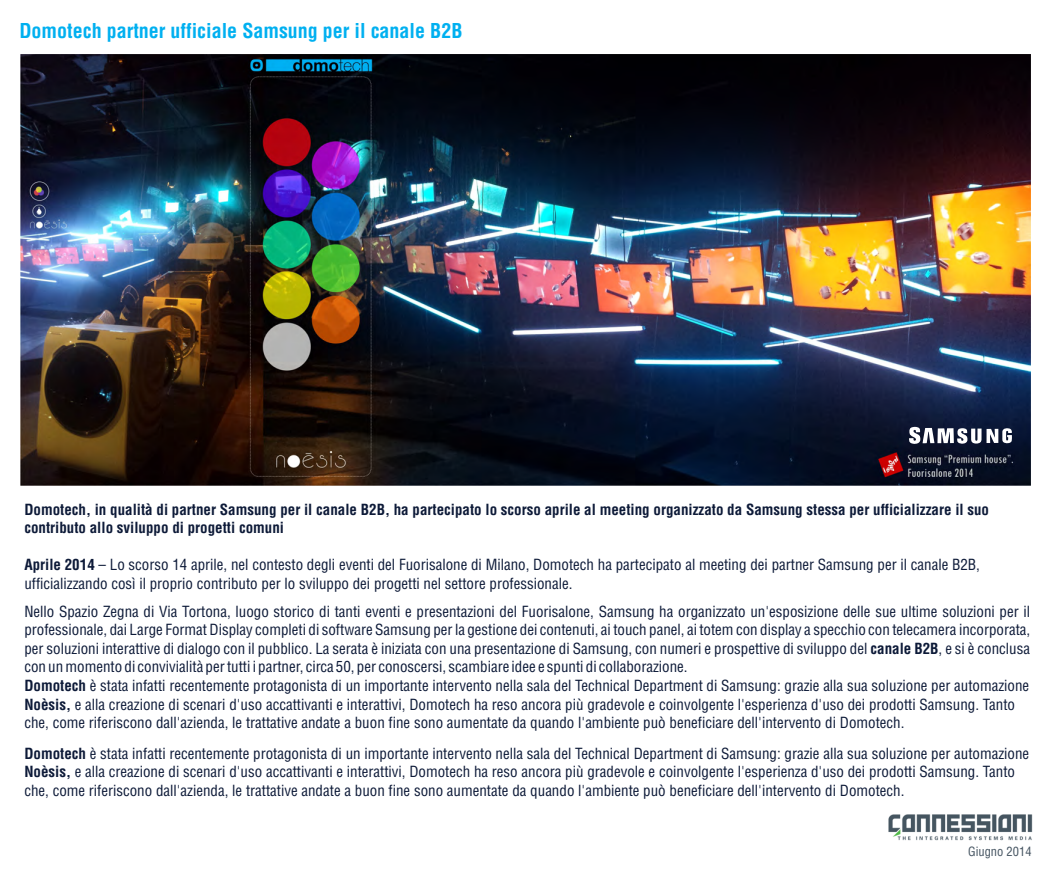
<style>
.page{position:relative;width:1053px;height:886px;background:#fff}
.page>*{position:absolute;margin:0;border:0;box-sizing:border-box;transform-origin:0 0}
.t1{font:700 condensed 20px "Helvetica";color:#00b0f0}
.t2{font:condensed 15px/18.6px "Helvetica";color:#0d1a38}
.t3{font:700 condensed 15px/18.6px "Helvetica";color:#0d1a38}
.t4{font:condensed 12.5px "Helvetica";color:#455461}
.s1{font-weight:700}
</style>
<div class="page">
<img style="left:21px;top:54px;width:1009px;height:432px">
<img style="left:888px;top:814px;width:145px;height:27px">
<svg style="left:908px;top:427px;width:103px;height:18px"></svg>
<h1 class="t1" style="left:19px;top:18px;width:444px">Domotech partner ufficiale Samsung per il canale B2B</h1>
<p class="t3" style="left:24px;top:500px;width:966px">Domotech, in qualità di partner Samsung per il canale B2B, ha partecipato lo scorso aprile al meeting organizzato da Samsung stessa per ufficializzare il suo contributo allo sviluppo di progetti comuni</p>
<p class="t2" style="left:24px;top:555px;width:957px"><span class="s1">Aprile 2014</span> – Lo scorso 14 aprile, nel contesto degli eventi del Fuorisalone di Milano, Domotech ha partecipato al meeting dei partner Samsung per il canale B2B, ufficializzando così il proprio contributo per lo sviluppo dei progetti nel settore professionale.</p>
<p class="t2" style="left:24px;top:602px;width:1007px">Nello Spazio Zegna di Via Tortona, luogo storico di tanti eventi e presentazioni del Fuorisalone, Samsung ha organizzato un'esposizione delle sue ultime soluzioni per il professionale, dai Large Format Display completi di software Samsung per la gestione dei contenuti, ai touch panel, ai totem con display a specchio con telecamera incorporata, per soluzioni interattive di dialogo con il pubblico. La serata è iniziata con una presentazione di Samsung, con numeri e prospettive di sviluppo del <span class="s1">canale B2B</span>, e si è conclusa con un momento di convivialità per tutti i partner, circa 50, per conoscersi, scambiare idee e spunti di collaborazione.<br><span class="s1">Domotech</span> è stata infatti recentemente protagonista di un importante intervento nella sala del Technical Department di Samsung: grazie alla sua soluzione per automazione <span class="s1">Noèsis,</span> e alla creazione di scenari d'uso accattivanti e interattivi, Domotech ha reso ancora più gradevole e coinvolgente l'esperienza d'uso dei prodotti Samsung. Tanto che, come riferiscono dall'azienda, le trattative andate a buon fine sono aumentate da quando l'ambiente può beneficiare dell'intervento di Domotech.</p>
<p class="t2" style="left:24px;top:744px;width:1006px"><span class="s1">Domotech</span> è stata infatti recentemente protagonista di un importante intervento nella sala del Technical Department di Samsung: grazie alla sua soluzione per automazione<br><span class="s1">Noèsis,</span> e alla creazione di scenari d'uso accattivanti e interattivi, Domotech ha reso ancora più gradevole e coinvolgente l'esperienza d'uso dei prodotti Samsung. Tanto che, come riferiscono dall'azienda, le trattative andate a buon fine sono aumentate da quando l'ambiente può beneficiare dell'intervento di Domotech.</p>
<p class="t4" style="left:967px;top:844px;width:65px">Giugno 2014</p>
</div>
